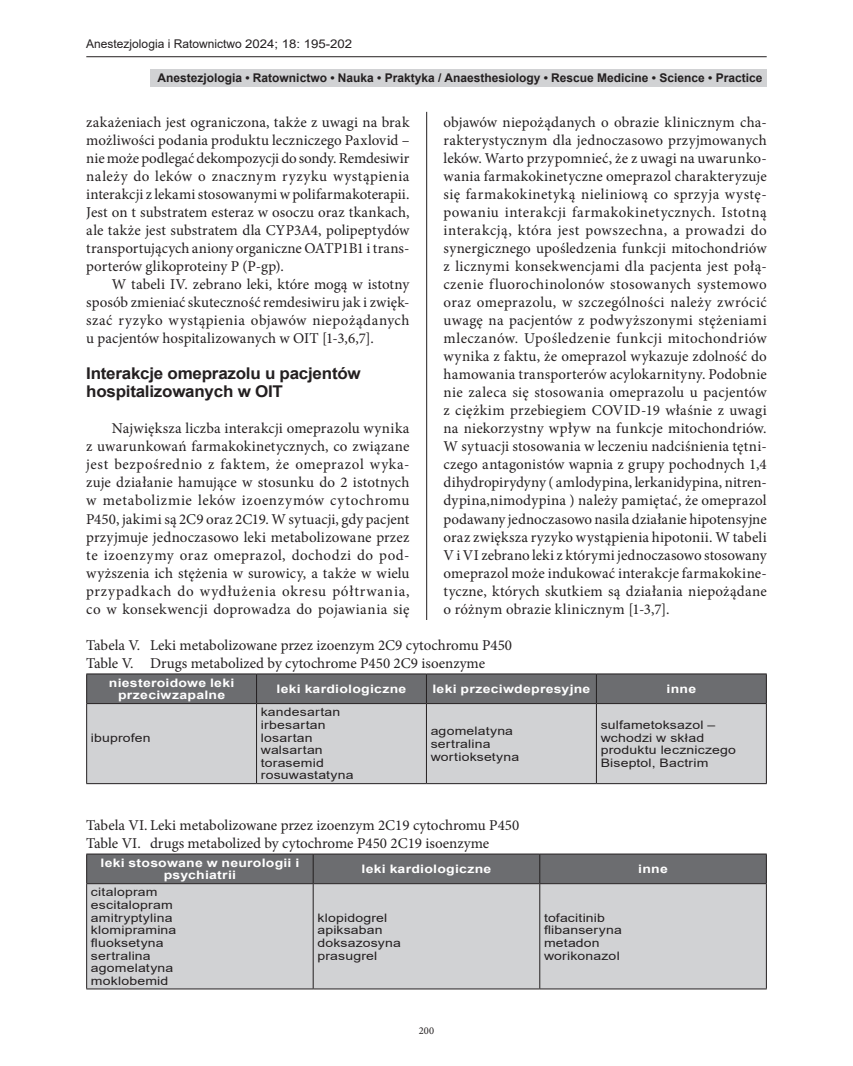
<style>
.page{position:relative;width:853px;height:1066px;background:#fff}
.page>*{position:absolute;margin:0;border:0;box-sizing:border-box;transform-origin:0 0}
.t1{font:700 16.2px/18px "Arial";letter-spacing:-.015em;color:#231f20;scale:1.05 1}
.t2{font:15px/18px "Minion Pro";color:#231f20;text-align:justify}
.t3{font:700 12px "Arial";color:#231f20}
.t4{font:12px "Arial";color:#231f20}
.t5{font:11.7px/12.6px "Arial";letter-spacing:.015em;color:#231f20;scale:1.2 1}
.t6{font:700 11.7px/12.6px "Arial";letter-spacing:.02em;color:#fff;text-align:center;scale:1.2 1}
.t7{font:10.5px "Minion Pro";color:#231f20}
</style>
<div class="page">
<hr style="left:426px;top:112px;width:1px;height:880px;background:#231f20">
<hr style="left:86px;top:56px;width:681px;height:1px;background:#231f20">
<div style="left:150px;top:69px;width:617px;height:17px;background:#d1d2d4"></div>
<div style="left:87px;top:704px;width:679px;height:79px;background:#d1d2d4"></div>
<hr style="left:256px;top:704px;width:1px;height:79px;background:#231f20">
<hr style="left:426px;top:704px;width:1px;height:79px;background:#231f20">
<hr style="left:596px;top:704px;width:1px;height:79px;background:#231f20">
<hr style="left:86px;top:704px;width:1px;height:79px;background:#231f20">
<hr style="left:766px;top:704px;width:1px;height:79px;background:#231f20">
<hr style="left:86px;top:783px;width:171px;height:1px;background:#231f20">
<hr style="left:257px;top:783px;width:169px;height:1px;background:#231f20">
<hr style="left:426px;top:783px;width:170px;height:1px;background:#231f20">
<hr style="left:596px;top:783px;width:171px;height:1px;background:#231f20">
<hr style="left:86px;top:673px;width:171px;height:1px;background:#231f20">
<hr style="left:257px;top:673px;width:169px;height:1px;background:#231f20">
<hr style="left:426px;top:673px;width:170px;height:1px;background:#231f20">
<hr style="left:596px;top:673px;width:171px;height:1px;background:#231f20">
<div style="left:86px;top:674px;width:681px;height:29px;background:#6c6d70"></div>
<hr style="left:86px;top:703px;width:171px;height:1px;background:#231f20">
<hr style="left:257px;top:703px;width:169px;height:1px;background:#231f20">
<hr style="left:426px;top:703px;width:170px;height:1px;background:#231f20">
<hr style="left:596px;top:703px;width:171px;height:1px;background:#231f20">
<div style="left:87px;top:884px;width:679px;height:104px;background:#d1d2d4"></div>
<hr style="left:313px;top:884px;width:1px;height:104px;background:#231f20">
<hr style="left:539px;top:884px;width:1px;height:104px;background:#231f20">
<hr style="left:86px;top:884px;width:1px;height:104px;background:#231f20">
<hr style="left:766px;top:884px;width:1px;height:104px;background:#231f20">
<hr style="left:86px;top:988px;width:227px;height:1px;background:#231f20">
<hr style="left:313px;top:988px;width:227px;height:1px;background:#231f20">
<hr style="left:540px;top:988px;width:227px;height:1px;background:#231f20">
<hr style="left:86px;top:853px;width:227px;height:1px;background:#231f20">
<hr style="left:313px;top:853px;width:227px;height:1px;background:#231f20">
<hr style="left:540px;top:853px;width:227px;height:1px;background:#231f20">
<div style="left:86px;top:854px;width:681px;height:29px;background:#6c6d70"></div>
<hr style="left:86px;top:883px;width:227px;height:1px;background:#231f20">
<hr style="left:313px;top:883px;width:227px;height:1px;background:#231f20">
<hr style="left:540px;top:883px;width:227px;height:1px;background:#231f20">
<p class="t4" style="left:86px;top:36px;width:267px">Anestezjologia i Ratownictwo 2024; 18: 195-202</p>
<p class="t3" style="left:157px;top:69px;width:606px">Anestezjologia • Ratownictwo • Nauka • Praktyka / Anaesthesiology • Rescue Medicine • Science • Practice</p>
<p class="t2" style="left:86px;top:114px;width:325px">zakażeniach jest ograniczona, także z uwagi na brak możliwości podania produktu leczniczego Paxlovid – nie może podlegać dekompozycji do sondy. Remdesiwir należy do leków o znacznym ryzyku wystąpienia interakcji z lekami stosowanymi w polifarmakoterapii.<br>Jest on t substratem esteraz w osoczu oraz tkankach, ale także jest substratem dla CYP3A4, polipeptydów transportujących aniony organiczne OATP1B1 i trans&shy;porterów glikoproteiny P (P-gp).</p>
<p class="t2" style="left:86px;top:276px;width:325px;text-indent:26px">W tabeli IV. zebrano leki, które mogą w istotny sposób zmieniać skuteczność remdesiwiru jak i zwięk&shy;szać ryzyko wystąpienia objawów niepożądanych u pacjentów hospitalizowanych w OIT [1-3,6,7].</p>
<p class="t1" style="left:86px;top:365px;width:263px">Interakcje omeprazolu u pacjentów hospitalizowanych w OIT</p>
<p class="t2" style="left:86px;top:420px;width:325px;text-indent:26px">Największa liczba interakcji omeprazolu wynika z uwarunkowań farmakokinetycznych, co związane jest bezpośrednio z faktem, że omeprazol wyka&shy;zuje działanie hamujące w stosunku do 2 istotnych w metabolizmie leków izoenzymów cytochromu P450, jakimi są 2C9 oraz 2C19. W sytuacji, gdy pacjent przyjmuje jednoczasowo leki metabolizowane przez te izoenzymy oraz omeprazol, dochodzi do pod&shy;wyższenia ich stężenia w surowicy, a także w wielu przypadkach do wydłużenia okresu półtrwania, co w konsekwencji doprowadza do pojawiania się</p>
<p class="t2" style="left:443px;top:114px;width:325px">objawów niepożądanych o obrazie klinicznym cha&shy;rakterystycznym dla jednoczasowo przyjmowanych leków. Warto przypomnieć, że z uwagi na uwarunko&shy;wania farmakokinetyczne omeprazol charakteryzuje się farmakokinetyką nieliniową co sprzyja wystę&shy;powaniu interakcji farmakokinetycznych. Istotną interakcją, która jest powszechna, a prowadzi do synergicznego upośledzenia funkcji mitochondriów z licznymi konsekwencjami dla pacjenta jest połą&shy;czenie fluorochinolonów stosowanych systemowo oraz omeprazolu, w szczególności należy zwrócić uwagę na pacjentów z podwyższonymi stężeniami mleczanów. Upośledzenie funkcji mitochondriów wynika z faktu, że omeprazol wykazuje zdolność do hamowania transporterów acylokarnityny. Podobnie nie zaleca się stosowania omeprazolu u pacjentów z ciężkim przebiegiem COVID-19 właśnie z uwagi na niekorzystny wpływ na funkcje mitochondriów.<br>W sytuacji stosowania w leczeniu nadciśnienia tętni&shy;czego antagonistów wapnia z grupy pochodnych 1,4 dihydropirydyny ( amlodypina, lerkanidypina, nitren&shy;dypina,nimodypina ) należy pamiętać, że omeprazol podawany jednoczasowo nasila działanie hipotensyjne oraz zwiększa ryzyko wystąpienia hipotonii. W tabeli V i VI zebrano leki z którymi jednoczasowo stosowany omeprazol może indukować interakcje farmakokine&shy;tyczne, których skutkiem są działania niepożądane o różnym obrazie klinicznym [1-3,7].</p>
<p class="t2" style="left:86px;top:636px;width:427px">Tabela V. Leki metabolizowane przez izoenzym 2C9 cytochromu P450<br>Table V. Drugs metabolized by cytochrome P450 2C9 isoenzyme</p>
<p class="t6" style="left:109px;top:676px;width:106px">niesteroidowe leki przeciwzapalne</p>
<p class="t6" style="left:277px;top:682px;width:110px">leki kardiologiczne</p>
<p class="t6" style="left:432px;top:682px;width:133px">leki przeciwdepresyjne</p>
<p class="t6" style="left:667px;top:682px;width:26px">inne</p>
<p class="t5" style="left:91px;top:731px;width:51px">ibuprofen</p>
<p class="t5" style="left:261px;top:706px;width:79px">kandesartan irbesartan losartan walsartan torasemid rosuwastatyna</p>
<p class="t5" style="left:431px;top:724px;width:75px">agomelatyna sertralina wortioksetyna</p>
<p class="t5" style="left:601px;top:718px;width:114px">sulfametoksazol – wchodzi w skład produktu leczniczego<br>Biseptol, Bactrim</p>
<p class="t2" style="left:86px;top:816px;width:434px">Tabela VI. Leki metabolizowane przez izoenzym 2C19 cytochromu P450<br>Table VI. drugs metabolized by cytochrome P450 2C19 isoenzyme</p>
<p class="t6" style="left:100px;top:856px;width:167px">leki stosowane w neurologii i psychiatrii</p>
<p class="t6" style="left:362px;top:862px;width:110px">leki kardiologiczne</p>
<p class="t6" style="left:638px;top:862px;width:26px">inne</p>
<p class="t5" style="left:91px;top:886px;width:73px">citalopram escitalopram amitryptylina klomipramina fluoksetyna sertralina agomelatyna moklobemid</p>
<p class="t5" style="left:317px;top:911px;width:71px">klopidogrel apiksaban doksazosyna prasugrel</p>
<p class="t5" style="left:544px;top:911px;width:66px">tofacitinib flibanseryna metadon worikonazol</p>
<p class="t7" style="left:419px;top:1023px;width:17px">200</p>
</div>
